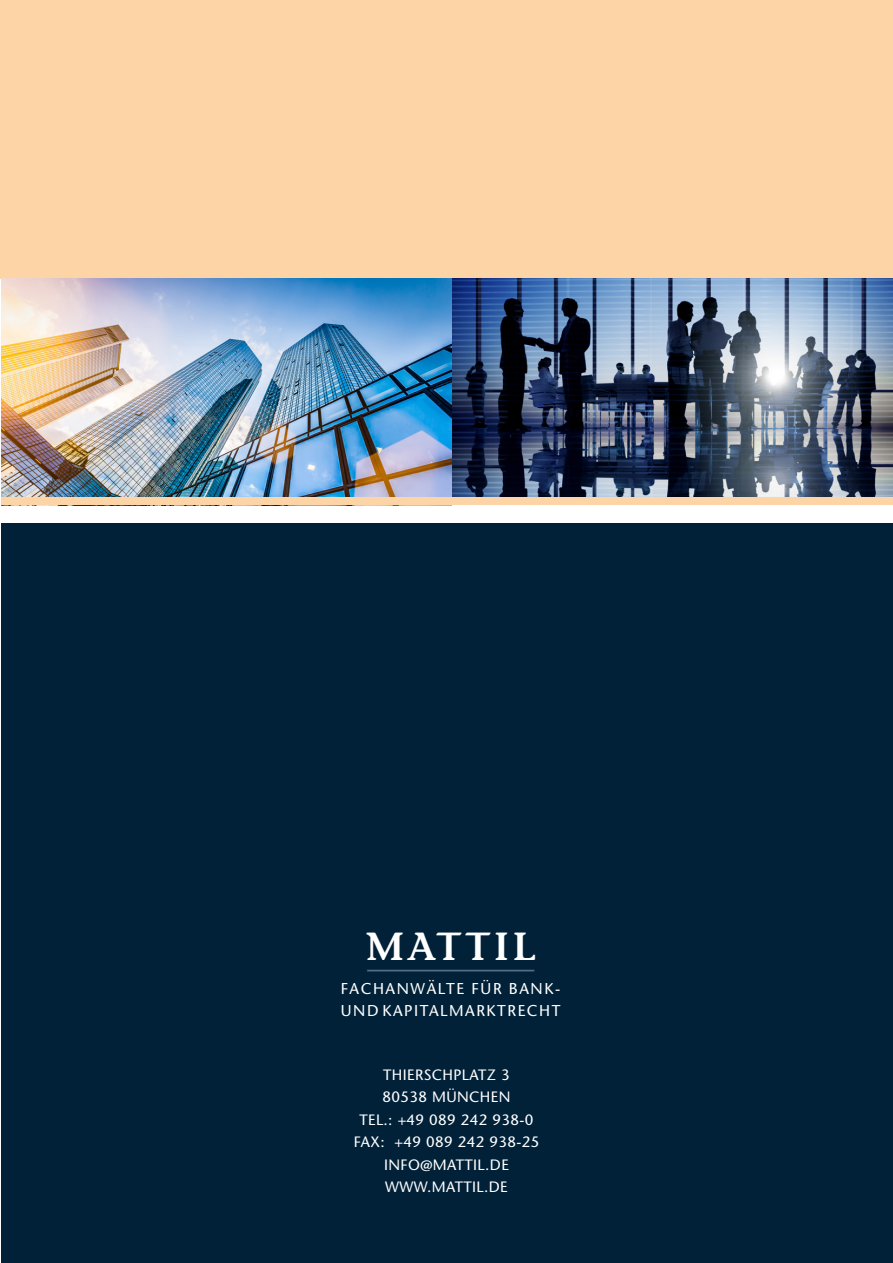
<style>
.page{position:relative;width:893px;height:1263px;background:#fff}
.page>*{position:absolute;margin:0;border:0;box-sizing:border-box;transform-origin:0 0}
.t1{font:600 39.15px "Stone Informal";letter-spacing:.075em;color:#fff}
.t2{font:15.6px "Stone Sans";letter-spacing:.095em;color:#fff}
.t3{font:15px "Stone Sans";letter-spacing:.025em;color:#fff}
</style>
<div class="page">
<div style="left:0;top:0;width:893px;height:279px;background:#fdd4a5"></div>
<div style="left:1px;top:523px;width:892px;height:740px;background:#002138"></div>
<img style="left:452px;top:279px;width:441px;height:218px">
<img style="left:1px;top:279px;width:451px;height:218px">
<div style="left:1px;top:497px;width:892px;height:8px;background:#fdd4a5"></div>
<hr style="left:367px;top:970px;width:167px;height:1px;background:#566e81">
<p class="t1" style="left:366px;top:922px;width:172px">MATTIL</p>
<p class="t2" style="left:341px;top:979px;width:221px">FACHANWÄLTE FÜR BANK-</p>
<p class="t2" style="left:341px;top:1001px;width:221px">UND KAPITALMARKTRECHT</p>
<p class="t3" style="left:383px;top:1065px;width:128px">THIERSCHPLATZ 3</p>
<p class="t3" style="left:383px;top:1088px;width:129px">80538 MÜNCHEN</p>
<p class="t3" style="left:359px;top:1110px;width:176px">TEL.: +49 089 242 938-0</p>
<p class="t3" style="left:354px;top:1133px;width:187px">FAX: +49 089 242 938-25</p>
<p class="t3" style="left:384px;top:1155px;width:126px">INFO@MATTIL.DE</p>
<p class="t3" style="left:385px;top:1178px;width:124px">WWW.MATTIL.DE</p>
</div>
